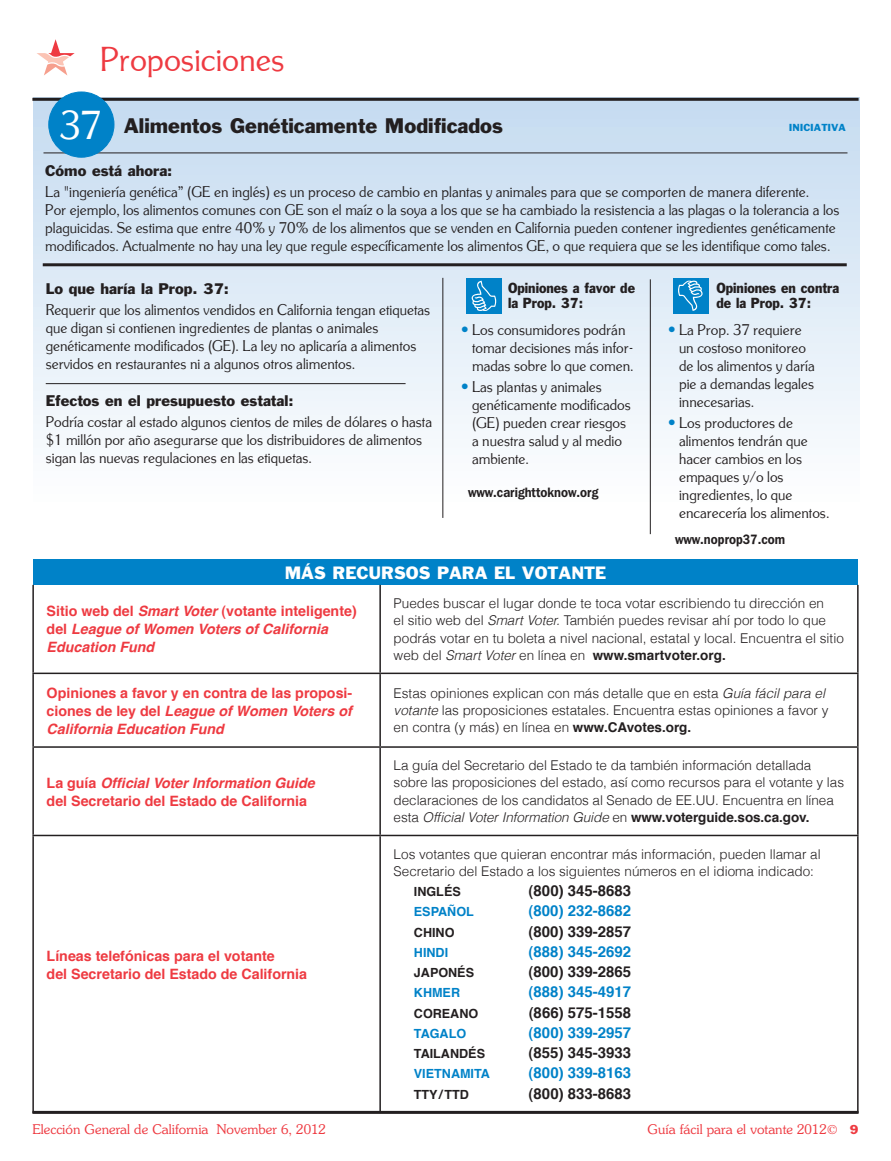
<style>
.page{position:relative;width:891px;height:1161px;background:#fff}
.page>*{position:absolute;margin:0;border:0;box-sizing:border-box;transform-origin:0 0}
.Prop_Numbers-Reverse{font:42px "Souvenir Got URWT";color:#fff}
.Page_Headers{font:36px "Souvenir Got URWT";color:#ee3a41}
.prop_title{font:19.5px "Franklin Gothic";color:#231f20}
.Body_-_Subhead{font:16.5px "Franklin Gothic";color:#fff}
.prop_text{font:16.2px/18px "Souvenir Got URWT";color:#231f20}
.t1{font:700 15px "Helvetica";color:#231f20}
.t2{font:700 15px "Helvetica";color:#0082c8}
.t3{font:700 14.25px/18px "Helvetica";color:#ee3a41;text-align:justify}
.t4{font:italic 700 14.25px/18px "Helvetica";color:#ee3a41}
.prop_sub{font:14.25px "Franklin Gothic";color:#231f20}
.Effect_on_Government{font:14.25px "Franklin Gothic";color:#231f20}
.t5{font:300 13.5px/17.2px "Helvetica";color:#231f20}
.Main_Text{font:300 13.5px "Souvenir IT Cby BT";color:#ee3a41}
.prop_sub-2{font:13.5px/15px "Franklin Gothic";color:#231f20;scale:.9 1}
.Candidate_Name{font:600 13.5px "Franklin Gothic IT Cby BT";color:#231f20;scale:.9 1}
.t6{font:700 12.6px "Helvetica";color:#231f20}
.t7{font:700 12.6px "Helvetica";color:#0082c8}
.Prop_Initiative_-_Su{font:9.45px "Franklin Gothic";color:#0082c8}
.s1{font-family:"Franklin Gothic";font-size:15px;color:#0082c8}
.s2{font-style:normal}
.s3{font-style:italic}
.s4{font-weight:700}
.s5{font-size:12.75px}
.s6{font-family:"Franklin Gothic";font-weight:400;font-size:12px}
</style>
<div class="page">
<div style="left:33px;top:98px;width:826px;height:405px;background:linear-gradient(to bottom,#c2d9ee,#fefeff)"></div>
<div style="left:467px;top:278px;width:35px;height:35px;background:#0082c8"></div>
<svg style="left:472px;top:281px;width:24px;height:30px"></svg>
<div style="left:673px;top:278px;width:35px;height:35px;background:#0082c8"></div>
<svg style="left:678px;top:281px;width:25px;height:30px"></svg>
<hr style="left:44px;top:153px;width:804px;height:1px;background:#231f20">
<hr style="left:43px;top:263px;width:804px;height:3px;background:#231f20">
<hr style="left:442px;top:278px;width:1px;height:240px;background:#231f20">
<hr style="left:650px;top:279px;width:1px;height:255px;background:#231f20">
<hr style="left:46px;top:383px;width:360px;height:1px;background:#231f20">
<hr style="left:32px;top:98px;width:827px;height:3px;background:#231f20">
<div style="left:49px;top:92px;width:65px;height:65px;background:#0082c8;border-radius:50%"></div>
<div style="left:49px;top:92px;width:65px;height:65px;border:1px solid #0082c8;border-radius:50%"></div>
<svg style="left:37px;top:39px;width:38px;height:37px"></svg>
<div style="left:33px;top:560px;width:825px;height:25px;background:#0082c8"></div>
<hr style="left:32px;top:585px;width:2px;height:88px;background:#231f20">
<hr style="left:379px;top:585px;width:2px;height:88px;background:#231f20">
<hr style="left:857px;top:585px;width:2px;height:88px;background:#231f20">
<hr style="left:32px;top:673px;width:348px;height:1px;background:#231f20">
<hr style="left:32px;top:674px;width:2px;height:72px;background:#231f20">
<hr style="left:380px;top:673px;width:479px;height:1px;background:#231f20">
<hr style="left:379px;top:674px;width:2px;height:72px;background:#231f20">
<hr style="left:857px;top:674px;width:2px;height:72px;background:#231f20">
<hr style="left:32px;top:746px;width:348px;height:2px;background:#231f20">
<hr style="left:32px;top:748px;width:2px;height:87px;background:#231f20">
<hr style="left:380px;top:746px;width:479px;height:2px;background:#231f20">
<hr style="left:379px;top:748px;width:2px;height:87px;background:#231f20">
<hr style="left:857px;top:748px;width:2px;height:87px;background:#231f20">
<hr style="left:32px;top:835px;width:348px;height:1px;background:#231f20">
<hr style="left:32px;top:836px;width:2px;height:275px;background:#231f20">
<hr style="left:380px;top:835px;width:479px;height:1px;background:#231f20">
<hr style="left:379px;top:836px;width:2px;height:275px;background:#231f20">
<hr style="left:857px;top:836px;width:2px;height:275px;background:#231f20">
<hr style="left:32px;top:1111px;width:827px;height:3px;background:#231f20">
<p class="Page_Headers" style="left:100px;top:38px;width:186px">Proposiciones</p>
<p class="Prop_Numbers-Reverse" style="left:59px;top:100px;width:44px">37</p>
<p class="prop_title" style="left:124px;top:113px;width:381px">Alimentos Genéticamente Modificados</p>
<p class="Prop_Initiative_-_Su" style="left:789px;top:122px;width:59px">INICIATIVA</p>
<p class="prop_sub" style="left:45px;top:162px;width:129px">Cómo está ahora:</p>
<p class="prop_text" style="left:45px;top:183px;width:796px">La "ingeniería genética” (GE en inglés) es un proceso de cambio en plantas y animales para que se comporten de manera diferente.<br>Por ejemplo, los alimentos comunes con GE son el maíz o la soya a los que se ha cambiado la resistencia a las plagas o la tolerancia a los plaguicidas. Se estima que entre 40% y 70% de los alimentos que se venden en California pueden contener ingredientes genéticamente modificados. Actualmente no hay una ley que regule específicamente los alimentos GE, o que requiera que se les identifique como tales.</p>
<p class="prop_sub" style="left:46px;top:279px;width:185px">Lo que haría la Prop. 37:</p>
<p class="prop_text" style="left:46px;top:300px;width:386px">Requerir que los alimentos vendidos en California tengan etiquetas que digan si contienen ingredientes de plantas o animales genéticamente modificados (GE). La ley no aplicaría a alimentos servidos en restaurantes ni a algunos otros alimentos.</p>
<p class="Effect_on_Government" style="left:46px;top:391px;width:249px">Efectos en el presupuesto estatal:</p>
<p class="prop_text" style="left:46px;top:412px;width:388px">Podría costar al estado algunos cientos de miles de dólares o hasta $1 millón por año asegurarse que los distribuidores de alimentos sigan las nuevas regulaciones en las etiquetas.</p>
<p class="prop_sub-2" style="left:508px;top:281px;width:143px">Opiniones a favor de la Prop. 37:</p>
<p class="prop_text" style="left:472px;top:320px;width:163px;text-indent:-11px"><span class="s1">•</span> Los consumidores podrán tomar decisiones más infor&shy;madas sobre lo que comen.</p>
<p class="prop_text" style="left:472px;top:378px;width:160px;text-indent:-11px"><span class="s1">•</span> Las plantas y animales genéticamente modificados (GE) pueden crear riesgos a nuestra salud y al medio ambiente.</p>
<p class="Candidate_Name" style="left:468px;top:484px;width:146px">www.carighttoknow.org</p>
<p class="prop_sub-2" style="left:716px;top:281px;width:138px">Opiniones en contra de la Prop. 37:</p>
<p class="prop_text" style="left:679px;top:320px;width:137px;text-indent:-11px"><span class="s1">•</span> La Prop. 37 requiere un costoso monitoreo de los alimentos y daría pie a demandas legales innecesarias.</p>
<p class="prop_text" style="left:679px;top:414px;width:152px;text-indent:-11px"><span class="s1">•</span> Los productores de alimentos tendrán que hacer cambios en los empaques y/o los ingredientes, lo que encarecería los alimentos.</p>
<p class="Candidate_Name" style="left:675px;top:531px;width:124px">www.noprop37.com</p>
<p class="Body_-_Subhead" style="left:285px;top:562px;width:323px">MÁS RECURSOS PARA EL VOTANTE</p>
<p class="t4" style="left:47px;top:603px;width:312px"><span class="s2">Sitio web del</span> Smart Voter <span class="s2">(votante inteligente) del</span> League of Women Voters of California<br>Education Fund</p>
<p class="t5" style="left:394px;top:595px;width:452px">Puedes buscar el lugar donde te toca votar escribiendo tu dirección en<br>el sitio web del <span class="s3">Smart Voter.</span> También puedes revisar ahí por todo lo que podrás votar en tu boleta a nivel nacional, estatal y local. Encuentra el sitio web del <span class="s3">Smart Voter</span> en línea en <span class="s4">www.smartvoter.org.</span></p>
<p class="t3" style="left:47px;top:684px;width:307px">Opiniones a favor y en contra de las proposi&shy;ciones de ley del <span class="s3">League of Women Voters of California Education Fund</span></p>
<p class="t5" style="left:394px;top:684px;width:436px">Estas opiniones explican con más detalle que en esta <span class="s3">Guía fácil para el votante</span> las proposiciones estatales. Encuentra estas opiniones a favor y en contra (y más) en línea en <span class="s4">www.CAvotes.org.</span></p>
<p class="t4" style="left:47px;top:774px;width:270px"><span class="s2">La guía</span> Official Voter Information Guide</p>
<p class="t3" style="left:47px;top:792px;width:262px">del Secretario del Estado de California</p>
<p class="t3" style="left:47px;top:947px;width:230px">Líneas telefónicas para el votante</p>
<p class="t3" style="left:47px;top:965px;width:262px">del Secretario del Estado de California</p>
<p class="t5" style="left:394px;top:757px;width:452px">La guía del Secretario del Estado te da también información detallada sobre las proposiciones del estado, así como recursos para el votante y las declaraciones de los candidatos al Senado de EE.UU. Encuentra en línea esta <span class="s3">Official Voter Information Guide</span> en <span class="s4">www.voterguide.sos.ca.gov.</span></p>
<p class="t5" style="left:394px;top:845px;width:429px">Los votantes que quieran encontrar más información, pueden llamar al<br>Secretario del Estado a los siguientes números en el idioma indicado:</p>
<p class="t6" style="left:414px;top:882px;width:48px">INGLÉS</p>
<p class="t1" style="left:529px;top:879px;width:104px">(800) 345-8683</p>
<p class="t7" style="left:414px;top:902px;width:61px">ESPAÑOL</p>
<p class="t2" style="left:529px;top:899px;width:104px">(800) 232-8682</p>
<p class="t6" style="left:414px;top:922px;width:42px">CHINO</p>
<p class="t1" style="left:529px;top:919px;width:104px">(800) 339-2857</p>
<p class="t7" style="left:414px;top:942px;width:36px">HINDI</p>
<p class="t2" style="left:529px;top:940px;width:104px">(888) 345-2692</p>
<p class="t6" style="left:414px;top:963px;width:62px">JAPONÉS</p>
<p class="t1" style="left:529px;top:960px;width:104px">(800) 339-2865</p>
<p class="t7" style="left:414px;top:983px;width:48px">KHMER</p>
<p class="t2" style="left:529px;top:980px;width:104px">(888) 345-4917</p>
<p class="t6" style="left:414px;top:1003px;width:66px">COREANO</p>
<p class="t1" style="left:529px;top:1000px;width:104px">(866) 575-1558</p>
<p class="t7" style="left:414px;top:1023px;width:54px">TAGALO</p>
<p class="t2" style="left:529px;top:1021px;width:104px">(800) 339-2957</p>
<p class="t6" style="left:414px;top:1044px;width:73px">TAILANDÉS</p>
<p class="t1" style="left:529px;top:1041px;width:104px">(855) 345-3933</p>
<p class="t7" style="left:414px;top:1064px;width:78px">VIETNAMITA</p>
<p class="t2" style="left:529px;top:1061px;width:104px">(800) 339-8163</p>
<p class="t6" style="left:414px;top:1084px;width:57px">TTY<span class="s5">/</span>TTD</p>
<p class="t1" style="left:529px;top:1081px;width:104px">(800) 833-8683</p>
<p class="Main_Text" style="left:32px;top:1121px;width:295px">Elección General de California November 6, 2012</p>
<p class="Main_Text" style="left:648px;top:1121px;width:212px">Guía fácil para el votante 2012© <span class="s6">9</span></p>
</div>
